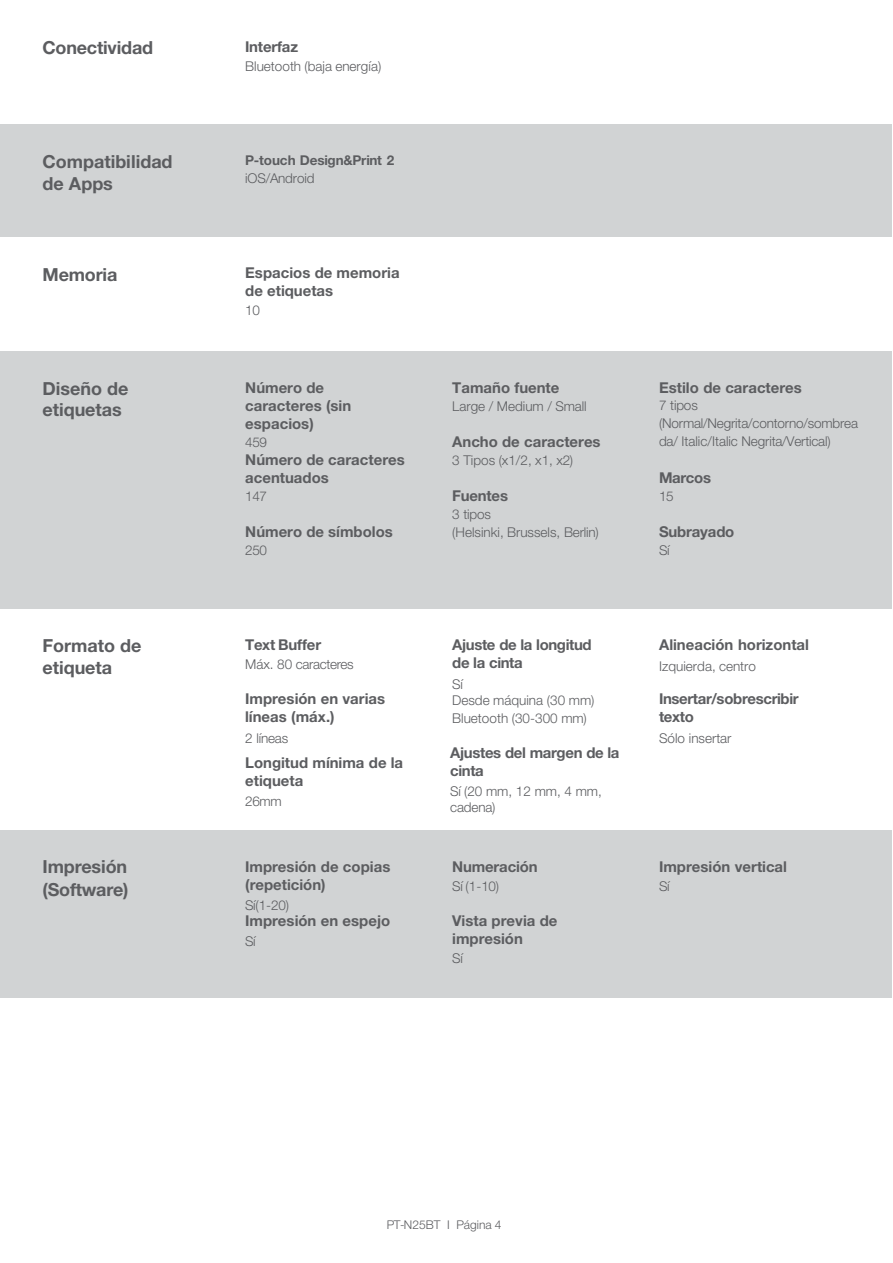
<style>
.page{position:relative;width:893px;height:1263px;background:#fff}
.page>*{position:absolute;margin:0;border:0;box-sizing:border-box;transform-origin:0 0}
.t1{font:700 18px/21.6px "Helvetica Neue LTW1 G";letter-spacing:-.005em;color:#5c5d60}
.t2{font:700 15px/18px "Helvetica Neue LTW1 G";letter-spacing:-.005em;color:#5c5d60}
.t3{font:700 15px/18px "Helvetica Neue LTW1 G";letter-spacing:-.025em;color:#5c5d60}
.t4{font:300 13.5px/18px "Helvetica Neue LTW1 G";letter-spacing:-.005em;color:#5c5d60}
.t5{font:700 13.5px "Helvetica Neue LTW1 G";letter-spacing:-.015em;color:#5c5d60}
.t6{font:300 13.5px "Helvetica Neue LTW1 G";letter-spacing:-.025em;color:#5c5d60}
.t7{font:300 12px "Helvetica Neue LTW1 G";color:#5c5d60}
</style>
<div class="page">
<div style="left:0;top:125px;width:892px;height:112px;background:#d1d3d4"></div>
<div style="left:0;top:351px;width:892px;height:257px;background:#d1d3d4"></div>
<div style="left:0;top:830px;width:892px;height:168px;background:#d1d3d4"></div>
<p class="t1" style="left:42px;top:40px;width:112px">Conectividad</p>
<p class="t2" style="left:245px;top:40px;width:54px">Interfaz</p>
<p class="t4" style="left:245px;top:59px;width:138px">Bluetooth (baja energía)</p>
<p class="t1" style="left:42px;top:153px;width:132px">Compatibilidad de Apps</p>
<p class="t5" style="left:245px;top:155px;width:150px">P-touch Design&amp;Print 2</p>
<p class="t4" style="left:245px;top:172px;width:71px">iOS/Android</p>
<p class="t1" style="left:42px;top:266px;width:76px">Memoria</p>
<p class="t2" style="left:245px;top:266px;width:156px">Espacios de memoria de etiquetas</p>
<p class="t4" style="left:245px;top:303px;width:16px">10</p>
<p class="t1" style="left:42px;top:380px;width:88px">Diseño de etiquetas</p>
<p class="t2" style="left:245px;top:380px;width:108px">Número de caracteres (sin espacios)</p>
<p class="t4" style="left:245px;top:436px;width:23px">459</p>
<p class="t2" style="left:245px;top:452px;width:161px">Número de caracteres acentuados</p>
<p class="t4" style="left:245px;top:490px;width:23px">147</p>
<p class="t2" style="left:245px;top:524px;width:149px">Número de símbolos</p>
<p class="t4" style="left:245px;top:544px;width:23px">250</p>
<p class="t2" style="left:452px;top:380px;width:109px">Tamaño fuente</p>
<p class="t4" style="left:452px;top:400px;width:136px">Large / Medium / Small</p>
<p class="t2" style="left:452px;top:434px;width:150px">Ancho de caracteres</p>
<p class="t4" style="left:452px;top:454px;width:122px">3 Tipos (x1/2, x1, x2)</p>
<p class="t2" style="left:452px;top:488px;width:57px">Fuentes</p>
<p class="t4" style="left:452px;top:508px;width:40px">3 tipos</p>
<p class="t4" style="left:452px;top:525px;width:148px">(Helsinki, Brussels, Berlin)</p>
<p class="t2" style="left:659px;top:380px;width:144px">Estilo de caracteres</p>
<p class="t4" style="left:659px;top:398px;width:200px">7 tipos (Normal/Negrita/contorno/sombrea da/ Italic/Italic Negrita/Vertical)</p>
<p class="t2" style="left:659px;top:470px;width:53px">Marcos</p>
<p class="t4" style="left:659px;top:490px;width:16px">15</p>
<p class="t2" style="left:659px;top:524px;width:77px">Subrayado</p>
<p class="t4" style="left:659px;top:544px;width:12px">Sí</p>
<p class="t1" style="left:42px;top:638px;width:101px">Formato de etiqueta</p>
<p class="t2" style="left:245px;top:638px;width:77px">Text Buffer</p>
<p class="t6" style="left:245px;top:660px;width:110px">Máx. 80 caracteres</p>
<p class="t2" style="left:245px;top:692px;width:141px">Impresión en varias líneas (máx.)</p>
<p class="t4" style="left:245px;top:731px;width:45px">2 líneas</p>
<p class="t2" style="left:245px;top:756px;width:159px">Longitud mínima de la etiqueta</p>
<p class="t4" style="left:245px;top:795px;width:38px">26mm</p>
<p class="t3" style="left:452px;top:638px;width:141px">Ajuste de la longitud de la cinta</p>
<p class="t4" style="left:452px;top:677px;width:12px">Sí</p>
<p class="t4" style="left:452px;top:693px;width:144px">Desde máquina (30 mm)<br>Bluetooth (30-300 mm)</p>
<p class="t3" style="left:450px;top:745px;width:171px">Ajustes del margen de la cinta</p>
<p class="t4" style="left:450px;top:785px;width:153px;line-height:16.2px">Sí (20 mm, 12 mm, 4 mm, cadena)</p>
<p class="t2" style="left:659px;top:638px;width:151px">Alineación horizontal</p>
<p class="t4" style="left:659px;top:659px;width:98px">Izquierda, centro</p>
<p class="t2" style="left:659px;top:692px;width:141px">Insertar/sobrescribir texto</p>
<p class="t4" style="left:659px;top:731px;width:74px">Sólo insertar</p>
<p class="t1" style="left:42px;top:858px;width:88px;line-height:22.4px">Impresión (Software)</p>
<p class="t2" style="left:245px;top:860px;width:147px">Impresión de copias (repetición)</p>
<p class="t4" style="left:245px;top:899px;width:45px">Sí(1-20)</p>
<p class="t2" style="left:245px;top:914px;width:147px">Impresión en espejo</p>
<p class="t4" style="left:245px;top:935px;width:12px">Sí</p>
<p class="t2" style="left:452px;top:860px;width:87px">Numeración</p>
<p class="t4" style="left:452px;top:879px;width:48px">Sí (1-10)</p>
<p class="t2" style="left:452px;top:914px;width:107px">Vista previa de impresión</p>
<p class="t4" style="left:452px;top:951px;width:12px">Sí</p>
<p class="t2" style="left:659px;top:860px;width:130px">Impresión vertical</p>
<p class="t4" style="left:659px;top:879px;width:12px">Sí</p>
<p class="t7" style="left:387px;top:1220px;width:116px">PT-N25BT I Página 4</p>
</div>
